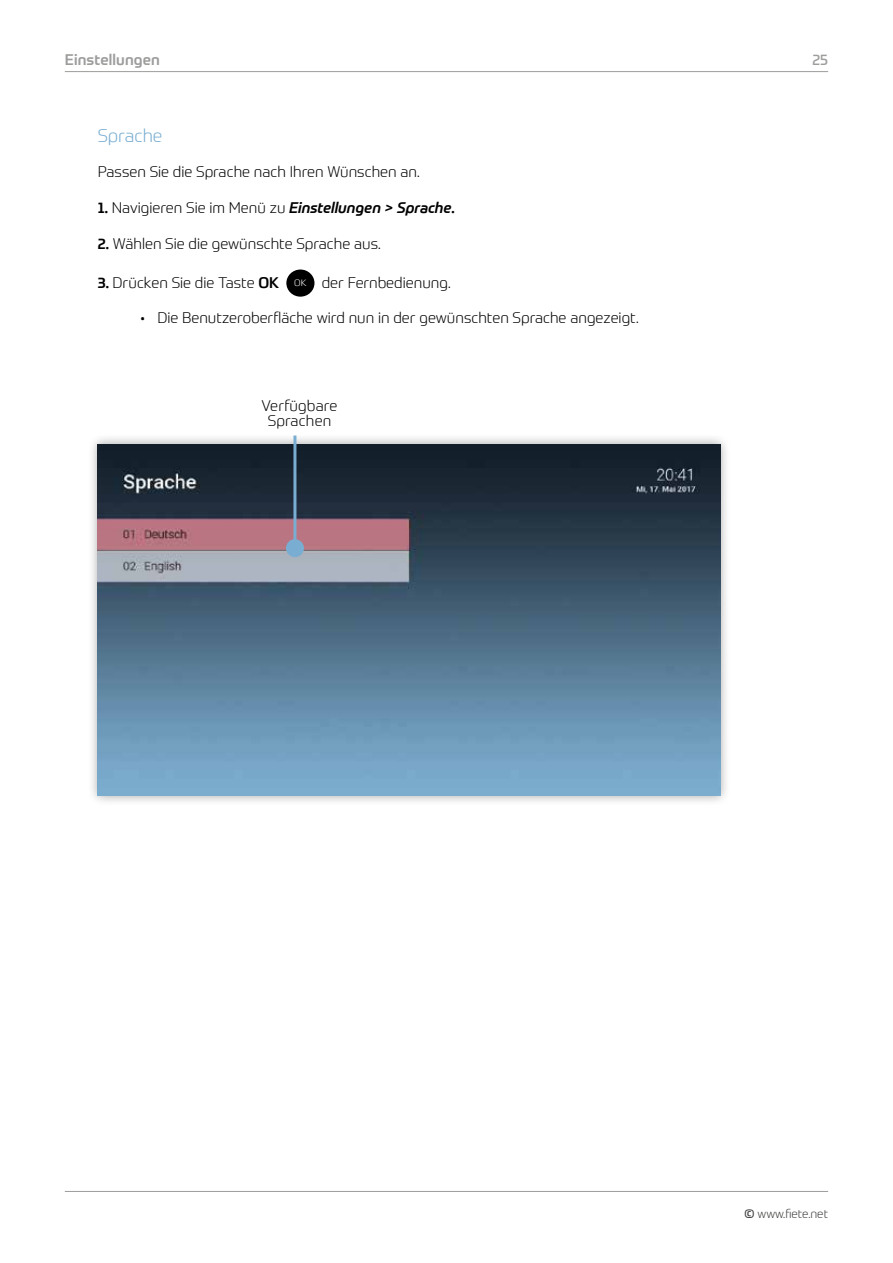
<style>
.page{position:relative;width:893px;height:1263px;background:#fff}
.page>*{position:absolute;margin:0;border:0;box-sizing:border-box;transform-origin:0 0}
.t1{font:300 18px "Prometo";color:#79aed2}
.t2{font:300 15px/15px "Prometo";color:#000;text-align:center}
.t3{font:500 15px "Prometo";letter-spacing:.01em;color:#9d9d9c}
.t4{font:15px "Prometo";color:#9d9d9c}
.t5{font:300 12px "Prometo";color:#3c3c3b}
.s1{font-weight:500}
.s2{font-weight:500;font-style:italic}
.s3{font-size:9px;color:#fff}
.s4{font-weight:400}
</style>
<div class="page">
<hr style="left:65px;top:1191px;width:763px;height:1px;background:#9d9d9c">
<hr style="left:65px;top:71px;width:763px;height:1px;background:#9d9d9c">
<div style="left:286px;top:269px;width:28px;height:28px;background:#000;border-radius:50%"></div>
<div style="left:87px;top:433px;width:644px;height:373px;background:#000;opacity:.35"></div>
<img style="left:98px;top:444px;width:622px;height:352px">
<hr style="left:293px;top:435px;width:3px;height:113px;background:#79aed2">
<div style="left:286px;top:539px;width:18px;height:18px;background:#79aed2;border-radius:50%"></div>
<p class="t3" style="left:65px;top:51px;width:96px">Einstellungen</p>
<p class="t4" style="left:812px;top:51px;width:17px">25</p>
<p class="t1" style="left:98px;top:124px;width:66px">Sprache</p>
<p class="t2" style="left:98px;top:164px;width:323px">Passen Sie die Sprache nach Ihren Wünschen an.</p>
<p class="t2" style="left:98px;top:200px;width:358px"><span class="s1">1.</span> Navigieren Sie im Menü zu <span class="s2">Einstellungen &gt; Sprache</span><span class="s1">.</span></p>
<p class="t2" style="left:98px;top:236px;width:284px"><span class="s1">2.</span> Wählen Sie die gewünschte Sprache aus.</p>
<p class="t2" style="left:98px;top:275px;width:354px"><span class="s1">3.</span> Drücken Sie die Taste <span class="s1">OK</span> <span class="s3">OK</span> der Fernbedienung.</p>
<p class="t2" style="left:140px;top:310px;width:500px">• Die Benutzeroberfläche wird nun in der gewünschten Sprache angezeigt.</p>
<p class="t2" style="left:261px;top:398px;width:78px">Verfügbare<br>Sprachen</p>
<p class="t5" style="left:744px;top:1206px;width:85px"><span class="s4">©</span> www.fiete.net</p>
</div>
